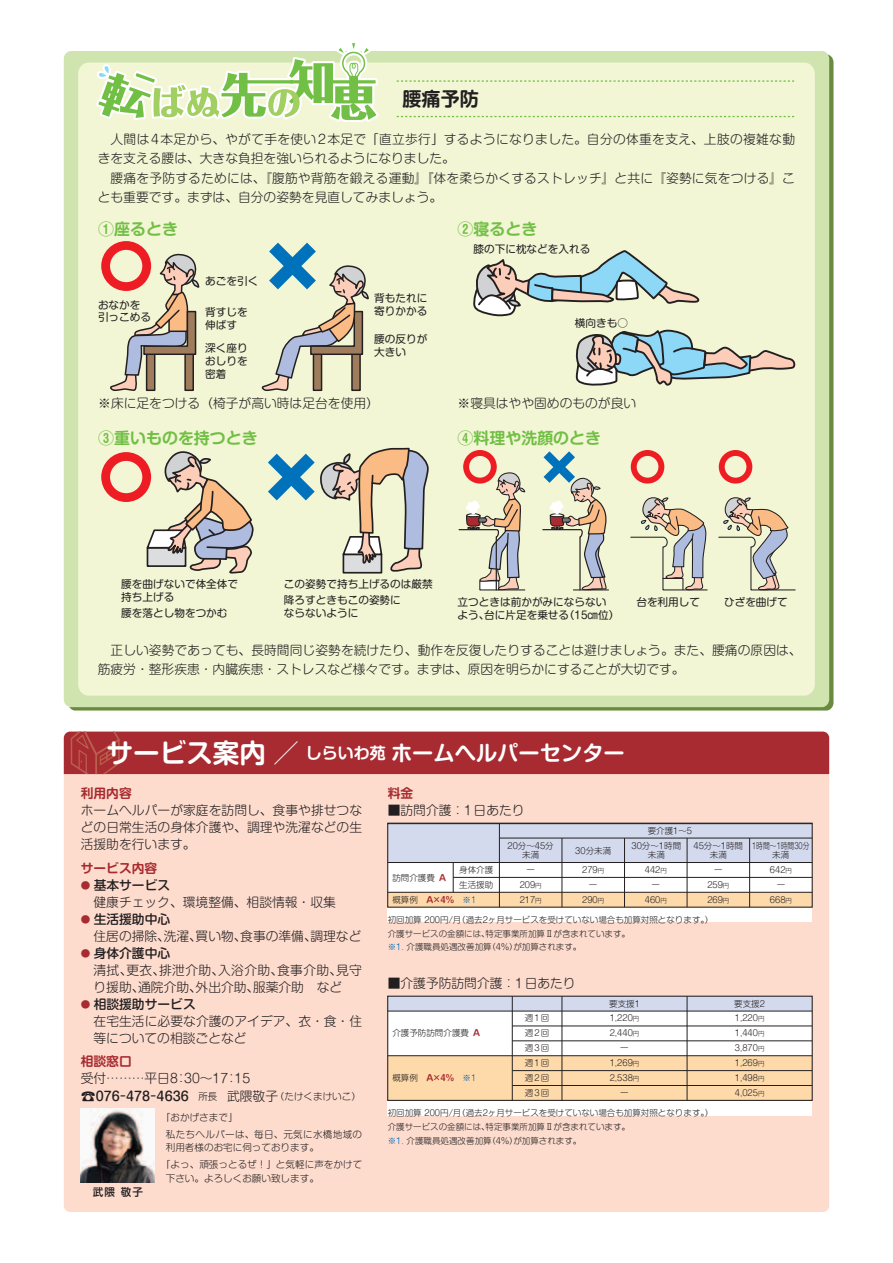
<style>
.page{position:relative;width:893px;height:1263px;background:#fff}
.page>*{position:absolute;margin:0;border:0;box-sizing:border-box;transform-origin:0 0}
.t1{font:700 21.3px "Shin M Go Pro De";color:#fff}
.t2{font:700 19.2px "Shin M Go Pro De";color:#231f20}
.t3{font:700 15.9px "Shin M Go Pro De";color:#71bf44}
.t4{font:300 12.75px/17px "Shin M Go Pro";letter-spacing:.005em;color:#231f20}
.t5{font:300 12.75px/19.2px "Shin M Go Pro";letter-spacing:.025em;color:#231f20}
.t6{font:700 12.75px "Shin M Go Pro De";color:#a72b30}
.t7{font:10.65px/12.8px "Shin M Go Pro";color:#231f20}
.t8{font:500 10.65px "Shin M Go Pro";color:#231f20}
.t9{font:300 9.6px/20.4px "Shin M Go Pro";color:#231f20}
.t10{font:300 9.6px/13.8px "Shin M Go Pro";letter-spacing:.035em;color:#231f20}
.t11{font:300 8.55px/14.9px "Shin M Go Pro";color:#231f20}
.t12{font:700 8.55px "Shin M Go Pro De";color:#a72b30}
.t13{font:300 8.55px/9.6px "Shin M Go Pro";color:#231f20;text-align:center;scale:.8 1}
.s1{font-size:26.55px}
.s2{font-size:15.9px}
.s3{font-weight:500;font-size:9.6px;color:#a72b30}
.s4{font-weight:500}
.s5{font-weight:500;font-size:14.85px}
.s6{font-weight:500;font-size:12.75px}
.s7{font-size:12.75px}
.s8{font-family:"Shin M Go Pro De";font-weight:700;color:#a72b30}
.s9{font-family:"Shin M Go Pro";font-weight:300;color:#231f20}
.s10{font-family:"Shin M Go Pro";font-weight:300;color:#0166b3}
.s11{font-size:6.45px}
.s12{color:#0166b3}
</style>
<div class="page">
<div style="left:64px;top:51px;width:765px;height:656px;background:#cfe4ae;border-radius:8px"></div>
<div style="left:78px;top:63px;width:737px;height:633px;background:#f2f6d5;border-radius:11px"></div>
<div style="left:64px;top:774px;width:765px;height:438px;background:#fddcce"></div>
<img style="left:81px;top:1108px;width:74px;height:75px">
<div style="left:388px;top:1011px;width:424px;height:104px;background:#fff"></div>
<div style="left:388px;top:1056px;width:424px;height:44px;background:#fedaab"></div>
<div style="left:388px;top:996px;width:424px;height:15px;background:#d4daee"></div>
<div style="left:388px;top:838px;width:424px;height:84px;background:#fff"></div>
<div style="left:388px;top:892px;width:424px;height:15px;background:#fedaab"></div>
<div style="left:64px;top:731px;width:765px;height:43px;background:#a72b30"></div>
<svg style="left:93px;top:43px;width:289px;height:79px"></svg>
<div style="left:388px;top:823px;width:424px;height:39px;background:#d4daee"></div>
<hr style="left:499px;top:838px;width:313px;height:1px;background:#231f20">
<hr style="left:388px;top:862px;width:424px;height:1px;background:#231f20">
<hr style="left:453px;top:877px;width:359px;height:1px;background:#231f20">
<hr style="left:388px;top:892px;width:424px;height:1px;background:#231f20">
<hr style="left:388px;top:823px;width:424px;height:1px;background:#231f20">
<hr style="left:624px;top:838px;width:1px;height:69px;background:#231f20">
<hr style="left:499px;top:823px;width:1px;height:84px;background:#231f20">
<hr style="left:453px;top:862px;width:1px;height:30px;background:#231f20">
<hr style="left:687px;top:838px;width:1px;height:69px;background:#231f20">
<hr style="left:749px;top:838px;width:1px;height:69px;background:#231f20">
<div style="left:387px;top:996px;width:426px;height:105px;border:1px solid #231f20"></div>
<hr style="left:388px;top:1055px;width:424px;height:1px;background:#231f20">
<hr style="left:388px;top:1011px;width:424px;height:1px;background:#231f20">
<hr style="left:512px;top:1026px;width:300px;height:1px;background:#231f20">
<hr style="left:512px;top:1040px;width:300px;height:1px;background:#231f20">
<hr style="left:512px;top:1070px;width:300px;height:1px;background:#231f20">
<hr style="left:512px;top:1085px;width:300px;height:1px;background:#231f20">
<hr style="left:512px;top:996px;width:1px;height:104px;background:#231f20">
<hr style="left:562px;top:996px;width:1px;height:104px;background:#231f20">
<hr style="left:687px;top:996px;width:1px;height:104px;background:#231f20">
<svg style="left:397px;top:116px;width:398px;height:1px"></svg>
<svg style="left:397px;top:80px;width:398px;height:2px"></svg>
<hr style="left:562px;top:838px;width:1px;height:69px;background:#231f20">
<svg style="left:101px;top:241px;width:99px;height:151px"></svg>
<svg style="left:261px;top:243px;width:108px;height:149px"></svg>
<svg style="left:101px;top:451px;width:153px;height:123px"></svg>
<svg style="left:268px;top:447px;width:160px;height:127px"></svg>
<svg style="left:458px;top:250px;width:338px;height:341px"></svg>
<h2 class="t2" style="left:402px;top:83px;width:78px">腰痛予防</h2>
<p class="t5" style="left:98px;top:128px;width:699px;text-indent:13px">人間は4本足から、やがて手を使い2本足で「直立歩行」するようになりました。自分の体重を支え、上肢の複雑な動きを支える腰は、大きな負担を強いられるようになりました。</p>
<p class="t4" style="left:98px;top:167px;width:699px;line-height:19.2px;text-indent:13px">腰痛を予防するためには、『腹筋や背筋を鍛える運動』『体を柔らかくするストレッチ』と共に『姿勢に気をつける』ことも重要です。まずは、自分の姿勢を見直してみましょう。</p>
<p class="t3" style="left:98px;top:216px;width:81px">①座るとき</p>
<p class="t3" style="left:458px;top:216px;width:81px">②寝るとき</p>
<p class="t7" style="left:98px;top:297px;width:55px">おなかを引っこめる</p>
<p class="t7" style="left:205px;top:273px;width:55px">あごを引く</p>
<p class="t7" style="left:205px;top:304px;width:44px">背すじを伸ばす</p>
<p class="t7" style="left:205px;top:340px;width:44px;text-align:justify">深く座りおしりを密着</p>
<p class="t7" style="left:374px;top:291px;width:55px">背もたれに寄りかかる</p>
<p class="t7" style="left:374px;top:332px;width:55px">腰の反りが大きい</p>
<p class="t7" style="left:473px;top:242px;width:118px">膝の下に枕などを入れる</p>
<p class="t7" style="left:575px;top:316px;width:55px">横向きも○</p>
<p class="t4" style="left:98px;top:394px;width:282px">※床に足をつける（椅子が高い時は足台を使用）</p>
<p class="t4" style="left:458px;top:394px;width:180px">※寝具はやや固めのものが良い</p>
<p class="t3" style="left:98px;top:425px;width:161px">③重いものを持つとき</p>
<p class="t3" style="left:458px;top:425px;width:145px">④料理や洗顔のとき</p>
<p class="t7" style="left:121px;top:577px;width:118px">腰を曲げないで体全体で持ち上げる</p>
<p class="t7" style="left:121px;top:605px;width:108px">腰を落とし物をつかむ</p>
<p class="t7" style="left:284px;top:575px;width:150px;line-height:15.9px">この姿勢で持ち上げるのは厳禁降ろすときもこの姿勢に</p>
<p class="t7" style="left:284px;top:605px;width:76px">ならないように</p>
<p class="t7" style="left:458px;top:594px;width:163px">立つときは前かがみにならないよう、台に片足を乗せる（15㎝位）</p>
<p class="t7" style="left:636px;top:594px;width:65px">台を利用して</p>
<p class="t7" style="left:724px;top:594px;width:65px">ひざを曲げて</p>
<p class="t4" style="left:98px;top:639px;width:705px;line-height:19.2px;text-indent:13px">正しい姿勢であっても、長時間同じ姿勢を続けたり、動作を反復したりすることは避けましょう。また、腰痛の原因は、筋疲労・整形疾患・内臓疾患・ストレスなど様々です。まずは、原因を明らかにすることが大切です。</p>
<h1 class="t1" style="left:107px;top:735px;width:520px"><span class="s1">サービス案内／</span><span class="s2">しらいわ苑</span> ホームヘルパーセンター</h1>
<p class="t6" style="left:81px;top:783px;width:53px">利用内容</p>
<p class="t4" style="left:81px;top:800px;width:283px;text-align:justify">ホームヘルパーが家庭を訪問し、食事や排せつなどの日常生活の身体介護や、調理や洗濯などの生活援助を行います。</p>
<p class="t6" style="left:81px;top:857px;width:78px">サービス内容</p>
<p class="t4" style="left:94px;top:875px;width:244px;text-indent:-13px"><span class="s3">●</span> <span class="s4">基本サービス<br></span>健康チェック、環境整備、相談情報・収集</p>
<p class="t4" style="left:94px;top:909px;width:269px;text-indent:-13px"><span class="s3">●</span> <span class="s4">生活援助中心<br></span>住居の掃除、洗濯、買い物、食事の準備、調理など</p>
<p class="t4" style="left:94px;top:943px;width:270px;text-indent:-13px"><span class="s3">●</span> <span class="s4">身体介護中心<br></span>清拭、更衣、排泄介助、入浴介助、食事介助、見守り援助、通院介助、外出介助、服薬介助　など</p>
<p class="t4" style="left:94px;top:994px;width:270px;text-indent:-13px"><span class="s3">●</span> <span class="s4">相談援助サービス<br></span>在宅生活に必要な介護のアイデア、衣・食・住等についての相談ごとなど</p>
<p class="t6" style="left:81px;top:1051px;width:53px">相談窓口</p>
<p class="t4" style="left:81px;top:1068px;width:171px">受付………平日8：30～17：15</p>
<p class="t9" style="left:161px;top:1085px;width:201px;text-indent:-80px"><span class="s5">☎</span><span class="s6">076－478－4636</span>　所長　<span class="s7">武隈敬子</span>（たけくまけいこ）「おかげさまで」</p>
<p class="t10" style="left:166px;top:1126px;width:198px">私たちヘルパーは、毎日、元気に水橋地域の利用者様のお宅に伺っております。</p>
<p class="t9" style="left:166px;top:1157px;width:198px;line-height:13.8px;text-indent:-5px">「よっ、頑張っとるぜ！」と気軽に声をかけて下さい。よろしくお願い致します。</p>
<p class="t8" style="left:93px;top:1183px;width:52px">武隈 敬子</p>
<p class="t6" style="left:388px;top:783px;width:27px">料金</p>
<p class="t4" style="left:388px;top:800px;width:138px">■訪問介護：1日あたり</p>
<p class="t11" style="left:648px;top:822px;width:46px">要介護1～5</p>
<p class="t11" style="left:507px;top:840px;width:48px;line-height:9.6px;text-align:center">20分～45分未満</p>
<p class="t11" style="left:575px;top:842px;width:37px">30分未満</p>
<p class="t11" style="left:632px;top:840px;width:51px;line-height:9.6px;text-align:center">30分～1時間未満</p>
<p class="t11" style="left:693px;top:840px;width:51px;line-height:9.6px;text-align:center">45分～1時間未満</p>
<p class="t13" style="left:752px;top:840px;width:73px">1時間～1時間30分未満</p>
<p class="t11" style="left:459px;top:862px;width:36px">身体介護生活援助</p>
<p class="t11" style="left:526px;top:862px;width:10px">ー</p>
<p class="t11" style="left:392px;top:869px;width:55px">訪問介護費 <span class="s8">A</span></p>
<p class="t12" style="left:392px;top:893px;width:85px"><span class="s9">概算例　</span>A×4%　<span class="s10">※1</span></p>
<p class="t11" style="left:520px;top:876px;width:23px">209<span class="s11">円<br></span>217<span class="s11">円</span></p>
<p class="t11" style="left:582px;top:862px;width:23px">279<span class="s11">円</span></p>
<p class="t11" style="left:582px;top:891px;width:23px">290<span class="s11">円</span></p>
<p class="t11" style="left:645px;top:862px;width:23px">442<span class="s11">円</span></p>
<p class="t11" style="left:645px;top:891px;width:23px">460<span class="s11">円</span></p>
<p class="t11" style="left:770px;top:862px;width:23px">642<span class="s11">円</span></p>
<p class="t11" style="left:770px;top:891px;width:23px">668<span class="s11">円</span></p>
<p class="t11" style="left:714px;top:862px;width:10px">ー</p>
<p class="t11" style="left:707px;top:876px;width:23px">259<span class="s11">円<br></span>269<span class="s11">円</span></p>
<p class="t11" style="left:589px;top:876px;width:10px">ー</p>
<p class="t11" style="left:651px;top:876px;width:10px">ー</p>
<p class="t11" style="left:777px;top:876px;width:10px">ー</p>
<p class="t11" style="left:388px;top:912px;width:327px;line-height:13.8px">初回加算 200円/月（過去2ヶ月サービスを受けていない場合も加算対照となります。）介護サービスの金額には、特定事業所加算Ⅱが含まれています。<br><span class="s12">※1.</span> 介護職員処遇改善加算（4%）が加算されます。</p>
<p class="t4" style="left:388px;top:973px;width:189px">■介護予防訪問介護：1日あたり</p>
<p class="t11" style="left:392px;top:1025px;width:89px">介護予防訪問介護費 <span class="s8">A</span></p>
<p class="t12" style="left:392px;top:1071px;width:85px"><span class="s9">概算例　</span>A×4%　<span class="s10">※1</span></p>
<p class="t11" style="left:525px;top:1010px;width:26px;text-align:justify">週1回週2回週3回週1回週2回週3回</p>
<p class="t11" style="left:609px;top:995px;width:32px">要支援1</p>
<p class="t11" style="left:734px;top:995px;width:32px">要支援2</p>
<p class="t11" style="left:610px;top:1010px;width:31px">1,220<span class="s11">円<br></span>2,440<span class="s11">円</span></p>
<p class="t11" style="left:610px;top:1054px;width:31px">1,269<span class="s11">円<br></span>2,538<span class="s11">円</span></p>
<p class="t11" style="left:620px;top:1039px;width:10px">ー</p>
<p class="t11" style="left:620px;top:1084px;width:10px">ー</p>
<p class="t11" style="left:735px;top:1010px;width:31px;text-align:justify">1,220<span class="s11">円</span>1,440<span class="s11">円</span>3,870<span class="s11">円</span>1,269<span class="s11">円</span>1,498<span class="s11">円</span>4,025<span class="s11">円</span></p>
<p class="t11" style="left:388px;top:1105px;width:327px;line-height:13.8px">初回加算 200円/月（過去2ヶ月サービスを受けていない場合も加算対照となります。）介護サービスの金額には、特定事業所加算Ⅱが含まれています。<br><span class="s12">※1.</span> 介護職員処遇改善加算（4%）が加算されます。</p>
</div>
